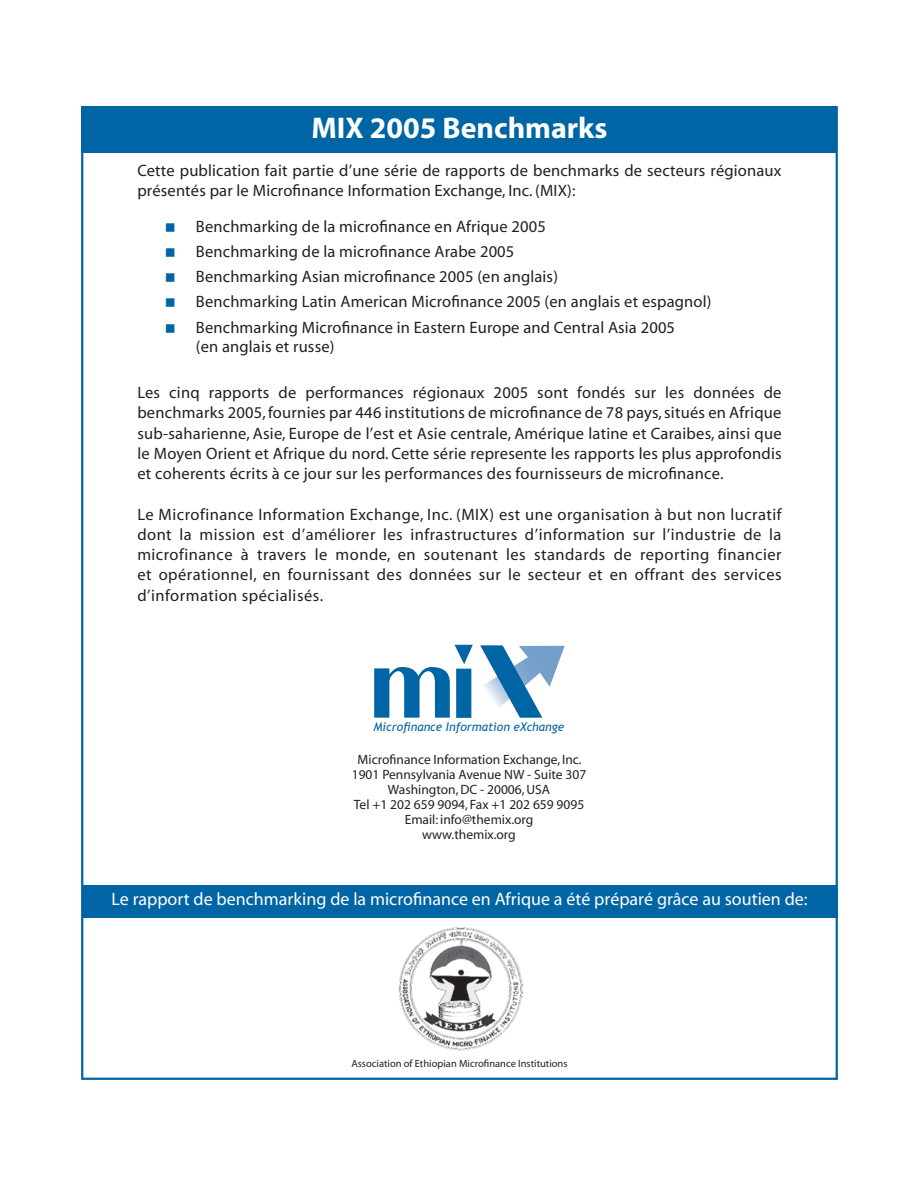
<style>
.page{position:relative;width:918px;height:1188px;background:#fff}
.page>*{position:absolute;margin:0;border:0;box-sizing:border-box;transform-origin:0 0}
.t1{font:700 30px "Myriad";color:#fff}
.t2{font:18px "Myriad";color:#fff}
.t3{font:16.5px/20.2px "Myriad";letter-spacing:.01em;color:#231f20}
.t4{font:13.5px/15px "Myriad";color:#231f20;text-align:center}
.t5{font:italic 12px "Trebuchet MS";color:#0065a4}
.t6{font:10.5px "Myriad";color:#231f20}
</style>
<div class="page">
<svg style="left:480px;top:645px;width:85px;height:73px"></svg>
<svg style="left:374px;top:645px;width:99px;height:73px"></svg>
<div style="left:82px;top:885px;width:756px;height:33px;background:#0065a4"></div>
<div style="left:82px;top:106px;width:755px;height:47px;background:#0065a4"></div>
<img style="left:399px;top:927px;width:124px;height:123px">
<h1 class="t1" style="left:311px;top:113px;width:298px">MIX 2005 Benchmarks</h1>
<p class="t3" style="left:137px;top:161px;width:646px">Cette publication fait partie d’une série de rapports de benchmarks de secteurs régionaux présentés par le Microfinance Information Exchange, Inc. (MIX):</p>
<p class="t3" style="left:196px;top:214px;width:517px;line-height:25.2px">Benchmarking de la microfinance en Afrique 2005<br>Benchmarking de la microfinance Arabe 2005<br>Benchmarking Asian microfinance 2005 (en anglais)<br>Benchmarking Latin American Microfinance 2005 (en anglais et espagnol)<br>Benchmarking Microfinance in Eastern Europe and Central Asia 2005</p>
<p class="t3" style="left:196px;top:337px;width:140px">(en anglais et russe)</p>
<p class="t3" style="left:137px;top:383px;width:646px;text-align:justify">Les cinq rapports de performances régionaux 2005 sont fondés sur les données de benchmarks 2005, fournies par 446 institutions de microfinance de 78 pays, situés en Afrique sub-saharienne, Asie, Europe de l’est et Asie centrale, Amérique latine et Caraibes, ainsi que le Moyen Orient et Afrique du nord. Cette série represente les rapports les plus approfondis et coherents écrits à ce jour sur les performances des fournisseurs de microfinance.</p>
<p class="t3" style="left:137px;top:505px;width:646px;text-align:justify">Le Microfinance Information Exchange, Inc. (MIX) est une organisation à but non lucratif dont la mission est d’améliorer les infrastructures d’information sur l’industrie de la microfinance à travers le monde, en soutenant les standards de reporting financier et opérationnel, en fournissant des données sur le secteur et en offrant des services d’information spécialisés.</p>
<p class="t5" style="left:373px;top:720px;width:192px">Microfinance Information eXchange</p>
<p class="t4" style="left:352px;top:753px;width:236px">Microfinance Information Exchange, Inc.<br>1901 Pennsylvania Avenue NW - Suite 307<br>Washington, DC - 20006, USA<br>Tel +1 202 659 9094, Fax +1 202 659 9095<br>Email: info@themix.org<br>www.themix.org</p>
<p class="t2" style="left:112px;top:890px;width:698px">Le rapport de benchmarking de la microfinance en Afrique a été préparé grâce au soutien de:</p>
<p class="t6" style="left:351px;top:1058px;width:218px">Association of Ethiopian Microfinance Institutions</p>
</div>
